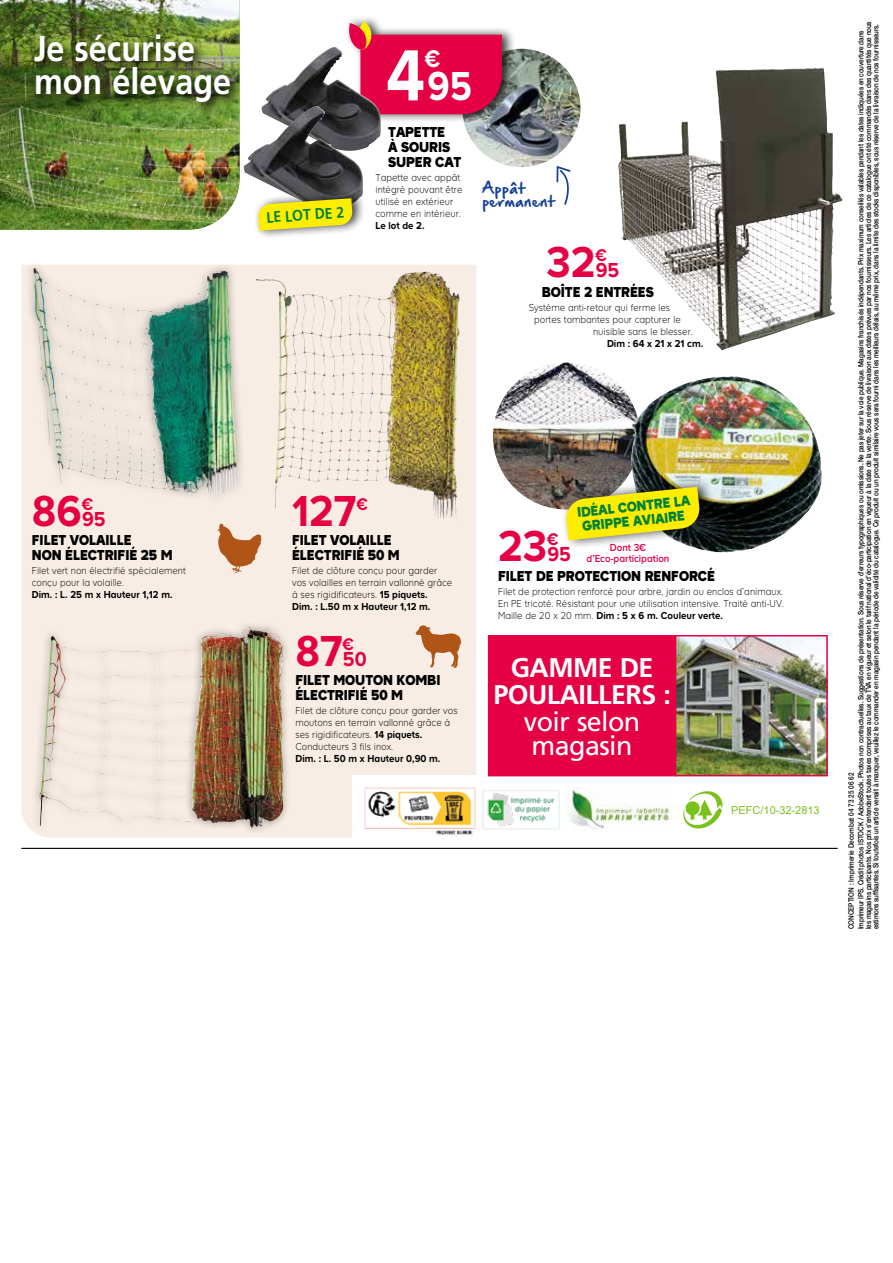
<style>
.page{position:relative;width:893px;height:1263px;background:#fff}
.page>*{position:absolute;margin:0;border:0;box-sizing:border-box;transform-origin:0 0}
.t1{font:700 75px "Casto";color:#fff;scale:.85 1}
.t2{font:700 45px "Casto";color:#e50046;scale:.9 1}
.t3{font:700 42px "Casto";color:#fff;scale:.85 1}
.t4{font:700 36px/33px "Frutiger LT Std";color:#fff;scale:.9 1}
.t5{font:700 27px/27px "Frutiger LT Std";letter-spacing:-.02em;color:#fff;text-align:center}
.t6{font:27px/24px "Frutiger LT Std";letter-spacing:-.02em;color:#fff}
.t7{font:700 25.05px "Casto";color:#fff;scale:.85 1}
.t8{font:700 21px "Casto";color:#e50046;scale:.9 1}
.t9{font:700 17.55px "Casto";color:#e50046;scale:.9 1}
.t10{font:700 15.3px "Frutiger LT Std";color:#008237;scale:.92 1}
.t11{font:900 15px/15px "Casto";color:#000;scale:.9 1}
.t12{font:900 14.85px/14.9px "Casto";color:#008237;scale:.9 1}
.t13{font:13.5px/13.5px "Hand Of Sean Demo";letter-spacing:.02em;color:#164194}
.t14{font:10.95px "Arial Unicode MS";color:#7bc11b}
.t15{font:300 10.5px/12px "Casto";color:#000;scale:.9 1}
.t16{font:700 10.5px "Casto";color:#000;scale:.9 1}
.t17{font:500 10.5px "Casto";color:#e50046;scale:.9 1}
.t18{font:7.5px/9.8px "Helvetica Neue LT 65 Md";letter-spacing:-.02em;color:#000;scale:.85 1}
.s1{font-weight:700}
</style>
<div class="page">
<svg style="left:21px;top:265px;width:455px;height:573px;background:#ede2d3"></svg>
<div style="left:352px;top:776px;width:127px;height:67px;background:#fff"></div>
<img style="left:564px;top:787px;width:105px;height:44px">
<img style="left:364px;top:787px;width:112px;height:49px">
<svg style="left:683px;top:791px;width:40px;height:37px"></svg>
<img style="left:482px;top:790px;width:78px;height:40px">
<hr style="left:21px;top:848px;width:817px;height:1px;background:#000">
<img style="left:0;top:0;width:240px;height:230px">
<img style="left:31px;top:31px;width:209px;height:84px">
<div style="left:31px;top:619px;width:262px;height:216px;background:#000;opacity:.35"></div>
<img style="left:39px;top:627px;width:245px;height:202px">
<div style="left:25px;top:260px;width:221px;height:247px;background:#000;opacity:.35"></div>
<img style="left:33px;top:268px;width:84px;height:216px">
<img style="left:341px;top:272px;width:84px;height:64px">
<img style="left:462px;top:49px;width:118px;height:118px;border-radius:59px">
<div style="left:344px;top:13px;width:172px;height:111px;background:#000;opacity:.75"></div>
<svg style="left:349px;top:21px;width:153px;height:93px;background:#e1295e"></svg>
<svg style="left:556px;top:166px;width:15px;height:39px"></svg>
<img style="left:263px;top:47px;width:118px;height:102px">
<img style="left:244px;top:106px;width:120px;height:84px">
<div style="left:253px;top:190px;width:112px;height:49px;background:#000;opacity:.75"></div>
<svg style="left:258px;top:198px;width:95px;height:33px;background:#ebde2b"></svg>
<img style="left:618px;top:67px;width:217px;height:283px">
<img style="left:493px;top:362px;width:147px;height:147px;border-radius:73px">
<svg style="left:218px;top:523px;width:43px;height:50px;background:#d19f7b"></svg>
<img style="left:631px;top:376px;width:191px;height:176px">
<div style="left:561px;top:477px;width:154px;height:74px;background:#000;opacity:.75"></div>
<svg style="left:565px;top:487px;width:135px;height:53px;background:#d6c91e"></svg>
<div style="left:489px;top:636px;width:187px;height:140px;background:#e50046"></div>
<div style="left:488px;top:635px;width:188px;height:141px;border:2px solid #e50046"></div>
<img style="left:678px;top:638px;width:147px;height:135px">
<div style="left:675px;top:635px;width:153px;height:141px;border:2px solid #e50046"></div>
<svg style="left:416px;top:625px;width:45px;height:43px;background:#d6a888"></svg>
<h3 class="t4" style="left:34px;top:32px;width:221px">Je sécurise mon élevage</h3>
<h2 class="t2" style="left:32px;top:485px;width:57px">86</h2>
<h3 class="t9" style="left:82px;top:494px;width:14px">€</h3>
<h3 class="t8" style="left:82px;top:507px;width:28px">95</h3>
<h3 class="t11" style="left:32px;top:532px;width:158px">FILET VOLAILLE<br>NON ÉLECTRIFIÉ 25 M</h3>
<h3 class="t15" style="left:32px;top:565px;width:173px">Filet vert non électrifié spécialement conçu pour la volaille.</h3>
<h3 class="t16" style="left:32px;top:589px;width:158px">Dim. : L. 25 m x Hauteur 1,12 m.</h3>
<h3 class="t10" style="left:266px;top:209px;width:87px;rotate:-4deg">LE LOT DE 2</h3>
<h1 class="t1" style="left:386px;top:32px;width:47px">4</h1>
<h3 class="t7" style="left:425px;top:44px;width:20px">€</h3>
<h3 class="t3" style="left:428px;top:62px;width:54px">95</h3>
<h3 class="t11" style="left:388px;top:124px;width:83px">TAPETTE<br>À SOURIS<br>SUPER CAT</h3>
<h3 class="t15" style="left:375px;top:171px;width:98px">Tapette avec appât intégré pouvant être utilisé en extérieur comme en intérieur.</h3>
<h3 class="t16" style="left:375px;top:219px;width:56px">Le lot de 2.</h3>
<h3 class="t13" style="left:482px;top:182px;width:74px">Appât permanent</h3>
<h2 class="t2" style="left:546px;top:236px;width:56px">32</h2>
<h3 class="t9" style="left:595px;top:245px;width:14px">€</h3>
<h3 class="t8" style="left:596px;top:258px;width:28px">95</h3>
<h3 class="t11" style="left:542px;top:284px;width:126px">BOÎTE 2 ENTRÉES</h3>
<h3 class="t15" style="left:529px;top:301px;width:159px">Système anti-retour qui ferme les</h3>
<h3 class="t15" style="left:534px;top:313px;width:164px">portes tombantes pour capturer le</h3>
<h3 class="t15" style="left:593px;top:325px;width:112px">nuisible sans le blesser.</h3>
<h3 class="t16" style="left:607px;top:337px;width:108px">Dim : 64 x 21 x 21 cm.</h3>
<h2 class="t2" style="left:292px;top:485px;width:73px">127</h2>
<h3 class="t9" style="left:356px;top:494px;width:14px">€</h3>
<h3 class="t11" style="left:292px;top:532px;width:121px">FILET VOLAILLE<br>ÉLECTRIFIÉ 50 M</h3>
<h3 class="t15" style="left:292px;top:565px;width:179px">Filet de clôture conçu pour garder vos volailles en terrain vallonné grâce à ses rigidificateurs. <span class="s1">15 piquets.<br>Dim. : L.50 m x Hauteur 1,12 m.</span></h3>
<h2 class="t2" style="left:295px;top:625px;width:54px">87</h2>
<h3 class="t9" style="left:343px;top:634px;width:14px">€</h3>
<h3 class="t8" style="left:343px;top:647px;width:28px">50</h3>
<h3 class="t11" style="left:295px;top:672px;width:163px">FILET MOUTON KOMBI<br>ÉLECTRIFIÉ 50 M</h3>
<h3 class="t15" style="left:295px;top:705px;width:182px">Filet de clôture conçu pour garder vos moutons en terrain vallonné grâce à ses rigidificateurs. <span class="s1">14 piquets.<br></span>Conducteurs 3 fils inox.</h3>
<h3 class="t16" style="left:295px;top:753px;width:163px">Dim. : L. 50 m x Hauteur 0,90 m.</h3>
<h3 class="t12" style="left:576px;top:504px;width:127px;rotate:-6deg">IDÉAL CONTRE LA<br>GRIPPE AVIAIRE</h3>
<h2 class="t2" style="left:498px;top:520px;width:56px">23</h2>
<h3 class="t9" style="left:547px;top:529px;width:14px">€</h3>
<h3 class="t8" style="left:547px;top:542px;width:28px">95</h3>
<h3 class="t11" style="left:498px;top:568px;width:242px">FILET DE PROTECTION RENFORCÉ</h3>
<h3 class="t15" style="left:498px;top:585px;width:320px;text-align:justify">Filet de protection renforcé pour arbre, jardin ou enclos d’animaux.<br>En PE tricoté. Résistant pour une utilisation intensive. Traité anti-UV.<br>Maille de 20 x 20 mm. <span class="s1">Dim : 5 x 6 m. Couleur verte.</span></h3>
<h3 class="t17" style="left:610px;top:541px;width:42px">Dont 3€</h3>
<h3 class="t17" style="left:586px;top:552px;width:94px">d’Eco-participation</h3>
<h3 class="t5" style="left:493px;top:654px;width:179px">GAMME DE<br>POULAILLERS :</h3>
<h3 class="t6" style="left:524px;top:710px;width:118px">voir selon magasin</h3>
<h3 class="t14" style="left:731px;top:802px;width:90px">PEFC/10-32-2813</h3>
<p class="t18" style="left:846px;top:929px;width:1059px;rotate:-90deg">CONCEPTION : Imprimerie Decombat 04 73 25 06 62<br>Imprimeur IPS. Crédit photos ISTOCK / AdobeStock. Photos non contractuelles. Suggestions de présentation. Sous réserve d’erreurs typographiques ou omissions. Ne pas jeter sur la voie publique. Magasins franchisés indépendants. Prix maximum conseillés valables pendant les dates indiquées en couverture dans</p>
<p class="t18" style="left:864px;top:929px;width:1070px;line-height:7.5px;rotate:-90deg">les magasins participants. Nos prix s’entendent toutes taxes comprises au taux de TVA en vigueur et selon le tarif national d’éco-participation en vigueur à la date de la vente. Sous réserve de livraison aux dates prévues par nos fournisseurs. Les articles de ce catalogue ont été commandés dans des quantités que nous estimons suffisantes. Si toutefois un article venait à manquer, veuillez le commander en magasin pendant la période de validité du catalogue. Ce produit ou un produit similaire vous sera fourni dans les meilleurs délais, au même prix, dans la limite des stocks disponibles, sous réserve de la livraison de nos fournisseurs.</p>
</div>
